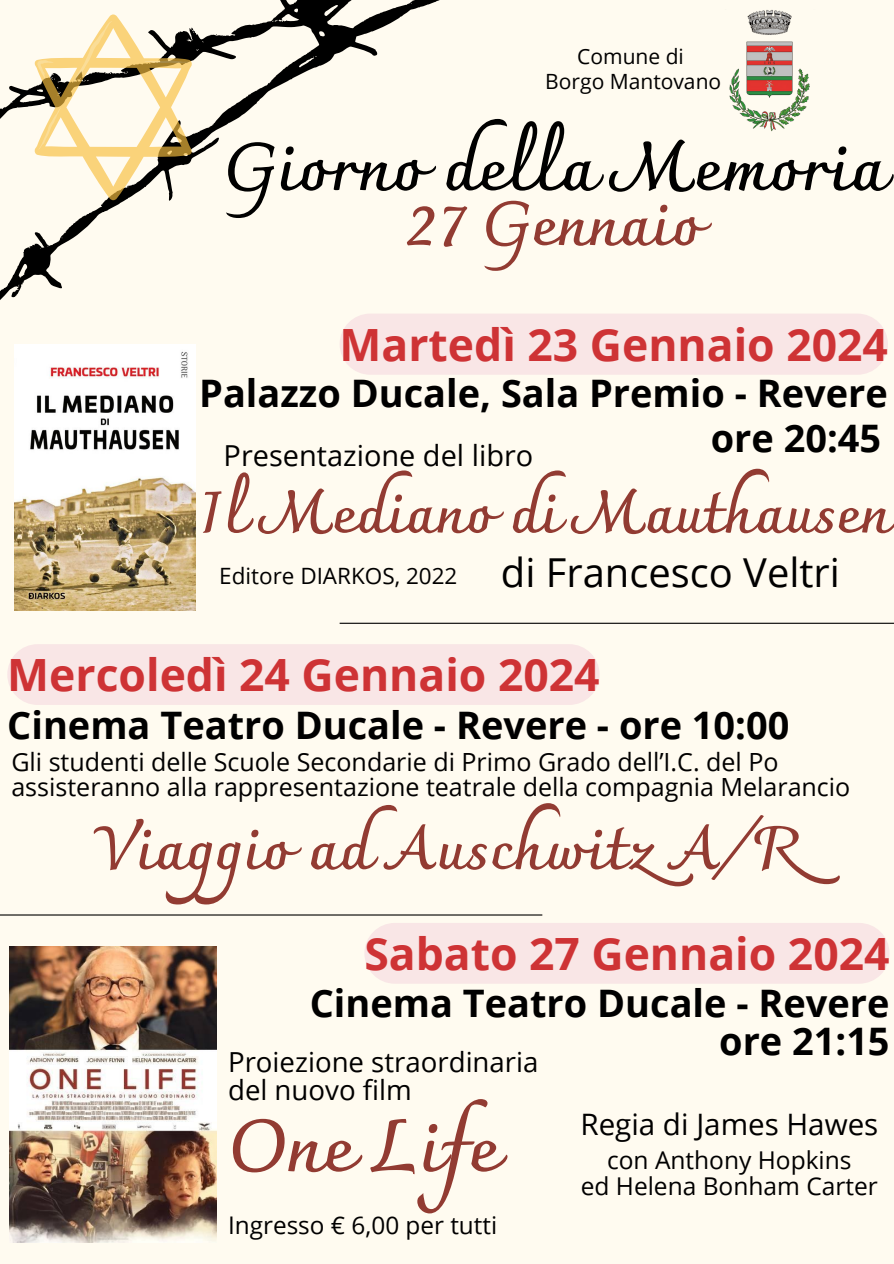
<style>
.page{position:relative;width:894px;height:1264px;background:#fff}
.page>*{position:absolute;margin:0;border:0;box-sizing:border-box;transform-origin:0 0}
.t1{font:700 72.9px "Charmonman";color:#923b32}
.t2{font:700 67.35px "Charmonman";color:#000}
.t3{font:700 62.25px "Charmonman";color:#923b32}
.t4{font:700 60.6px "Charmonman";color:#923b32}
.t5{font:700 58.65px "Charmonman";color:#923b32}
.t6{font:700 44.4px "Open Sans";color:#ce3335}
.t7{font:39.9px "Open Sans";color:#000}
.t8{font:700 37.95px "Open Sans";color:#000}
.t9{font:29.55px "Open Sans";color:#000}
.t10{font:28.95px "Open Sans";color:#000}
.t11{font:27.6px "Open Sans";color:#000}
.t12{font:25.05px/24.8px "Open Sans";color:#000}
.t13{font:24.45px "Open Sans";color:#000}
.t14{font:24.3px "Open Sans";color:#000}
.t15{font:22.5px "Open Sans";color:#000}
.t16{font:21px "Open Sans";color:#000}
</style>
<div class="page">
<div style="left:0;top:0;width:893px;height:1263px;background:#fffbf0"></div>
<svg style="left:0;top:0;width:440px;height:528px"></svg>
<svg style="left:34px;top:14px;width:158px;height:186px"></svg>
<img style="left:729px;top:10px;width:81px;height:122px">
<hr style="left:339px;top:622px;width:554px;height:2px;background:#000">
<hr style="left:0;top:914px;width:542px;height:1px;background:#000">
<img style="left:15px;top:344px;width:180px;height:267px">
<img style="left:9px;top:946px;width:207px;height:296px">
<div style="left:7px;top:644px;width:592px;height:61px;background:#f9e6e6;border-radius:30px"></div>
<div style="left:339px;top:313px;width:548px;height:62px;background:#f9e6e6;border-radius:31px"></div>
<div style="left:364px;top:922px;width:525px;height:61px;background:#f9e6e6;border-radius:30px"></div>
<p class="t16" style="left:577px;top:41px;width:108px">Comune di</p>
<p class="t16" style="left:545px;top:66px;width:177px">Borgo Mantovano</p>
<p class="t2" style="left:223px;top:127px;width:663px">Giorno della Memoria</p>
<p class="t3" style="left:406px;top:187px;width:297px">27 Gennaio</p>
<p class="t6" style="left:339px;top:314px;width:549px">Martedì 23 Gennaio 2024</p>
<p class="t8" style="left:199px;top:366px;width:690px">Palazzo Ducale, Sala Premio - Revere</p>
<p class="t8" style="left:710px;top:412px;width:172px">ore 20:45</p>
<p class="t10" style="left:223px;top:435px;width:311px">Presentazione del libro</p>
<p class="t5" style="left:199px;top:478px;width:691px">Il Mediano di Mauthausen</p>
<p class="t15" style="left:219px;top:560px;width:240px">Editore DIARKOS, 2022</p>
<p class="t7" style="left:501px;top:544px;width:340px">di Francesco Veltri</p>
<p class="t6" style="left:7px;top:644px;width:593px">Mercoledì 24 Gennaio 2024</p>
<p class="t8" style="left:7px;top:698px;width:783px">Cinema Teatro Ducale - Revere - ore 10:00</p>
<p class="t12" style="left:11px;top:748px;width:840px">Gli studenti delle Scuole Secondarie di Primo Grado dell’I.C. del Po assisteranno alla rappresentazione teatrale della compagnia Melarancio</p>
<p class="t4" style="left:95px;top:812px;width:747px">Viaggio ad AuschwitzA/R</p>
<p class="t6" style="left:364px;top:922px;width:526px">Sabato 27 Gennaio 2024</p>
<p class="t8" style="left:310px;top:976px;width:581px">Cinema Teatro Ducale - Revere</p>
<p class="t8" style="left:719px;top:1014px;width:172px">ore 21:15</p>
<p class="t11" style="left:228px;top:1042px;width:312px">Proiezione straordinaria</p>
<p class="t11" style="left:228px;top:1070px;width:185px">del nuovo film</p>
<p class="t1" style="left:228px;top:1103px;width:285px">One Life</p>
<p class="t14" style="left:228px;top:1207px;width:270px">Ingresso € 6,00 per tutti</p>
<p class="t9" style="left:580px;top:1103px;width:299px">Regia di James Hawes</p>
<p class="t13" style="left:607px;top:1143px;width:246px">con Anthony Hopkins</p>
<p class="t13" style="left:580px;top:1168px;width:298px">ed Helena Bonham Carter</p>
</div>
